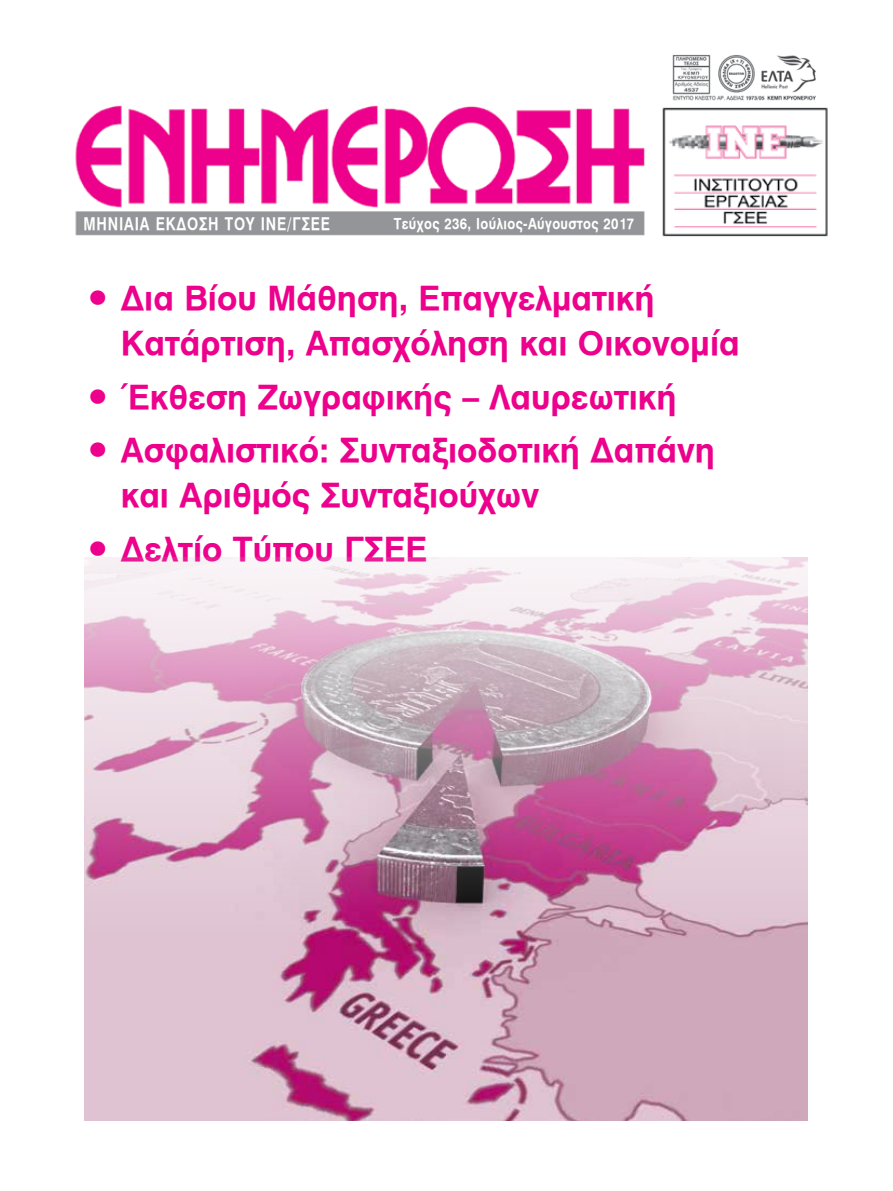
<style>
.page{position:relative;width:893px;height:1191px;background:#fff}
.page>*{position:absolute;margin:0;border:0;box-sizing:border-box;transform-origin:0 0}
.t1{font:33px/45px "UB Helvetica Bold";color:#ec008c}
.t2{font:17.4px "UB Helvetica Bold";letter-spacing:.06em;color:#fff;scale:.8 1}
.t3{font:15px "UB Helvetica Bold";letter-spacing:.02em;color:#fff;scale:.85 1}
</style>
<div class="page">
<img style="left:75px;top:105px;width:753px;height:132px">
<img style="left:672px;top:54px;width:144px;height:46px">
<img style="left:85px;top:557px;width:723px;height:563px">
<p class="t2" style="left:83px;top:213px;width:310px">ΜΗΝΙΑΙΑ ΕΚΔΟΣΗ ΤΟΥ ΙΝΕ/ΓΣΕΕ</p>
<p class="t3" style="left:394px;top:215px;width:224px">Τεύχος 236, Ιούλιος-Αύγουστ</p>
<p class="t3" style="left:627px;top:215px;width:10px">7</p>
<p class="t3" style="left:439px;top:215px;width:231px">Τεύχος 219, Σεπτέμβριος 2014</p>
<p class="t1" style="left:121px;top:276px;width:620px;text-indent:-36px">• Δια Βίου Μάθηση, Επαγγελματική<br>Κατάρτιση, Απασχόληση και Οικονομία</p>
<p class="t1" style="left:85px;top:374px;width:593px">• Έκθεση Ζωγραφικής – Λαυρεωτική</p>
<p class="t1" style="left:121px;top:428px;width:596px;text-indent:-36px">• Ασφαλιστικό: Συνταξιοδοτική Δαπάνη και Αριθμός Συνταξιούχων</p>
<p class="t1" style="left:85px;top:526px;width:344px">• Δελτίο Τύπου ΓΣΕΕ</p>
</div>
